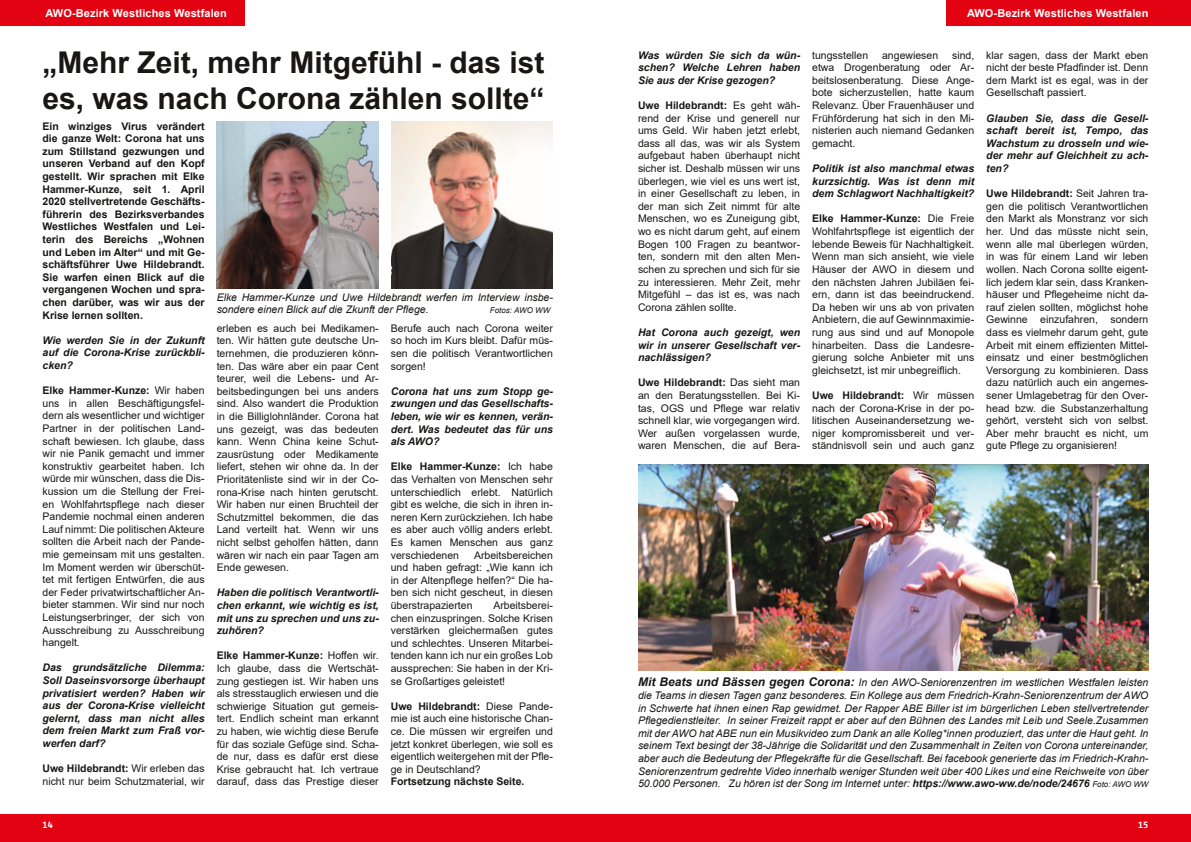
<style>
.page{position:relative;width:1191px;height:842px;background:#fff}
.page>*{position:absolute;margin:0;border:0;box-sizing:border-box;transform-origin:0 0}
.t1{font:700 30px/36px "Arial";color:#181716}
.t2{font:700 11px "Arial";letter-spacing:.01em;color:#fff}
.t3{font:10.5px/12.6px "Arial";color:#181716;text-align:justify}
.t4{font:italic 10.5px/12.6px "Arial";color:#181716;text-align:justify}
.t5{font:italic 700 10.5px/12.6px "Arial";color:#181716;text-align:justify}
.t6{font:700 10.5px/12.6px "Arial";color:#181716;text-align:justify}
.t7{font:700 9px "AWO Fago Office";color:#fff}
.t8{font:italic 8px "Arial";color:#181716}
.s1{font-weight:700}
.s2{font-weight:700;font-size:12px}
.s3{font-size:8px}
</style>
<div class="page">
<div style="left:0;top:814px;width:1191px;height:28px;background:#e30211"></div>
<div style="left:0;top:0;width:245px;height:26px;background:#e30211"></div>
<div style="left:946px;top:0;width:245px;height:26px;background:#e30211"></div>
<img style="left:217px;top:122px;width:161px;height:166px">
<img style="left:391px;top:122px;width:162px;height:166px">
<img style="left:638px;top:464px;width:510px;height:206px">
<p class="t2" style="left:45px;top:5px;width:183px">AWO-Bezirk Westliches Westfalen</p>
<p class="t2" style="left:967px;top:5px;width:183px">AWO-Bezirk Westliches Westfalen</p>
<h1 class="t1" style="left:43px;top:45px;width:503px">„Mehr Zeit, mehr Mitgefühl - das ist es, was nach Corona zählen sollte“</h1>
<p class="t6" style="left:43px;top:120px;width:164px">Ein winziges Virus verändert die ganze Welt: Corona hat uns zum Stillstand gezwungen und unseren Verband auf den Kopf gestellt. Wir sprachen mit Elke Hammer-Kunze, seit 1. April 2020 stellvertretende Geschäfts&shy;führerin des Bezirksverbandes Westliches Westfalen und Lei&shy;terin des Bereichs „Wohnen und Leben im Alter“ und mit Ge&shy;schäftsführer Uwe Hildebrandt.<br>Sie warfen einen Blick auf die vergangenen Wochen und spra&shy;chen darüber, was wir aus der Krise lernen sollten.</p>
<p class="t5" style="left:43px;top:334px;width:164px">Wie werden Sie in der Zukunft auf die Corona-Krise zurückbli&shy;cken?</p>
<p class="t3" style="left:43px;top:384px;width:164px"><span class="s1">Elke Hammer-Kunze:</span> Wir haben uns in allen Beschäftigungsfel&shy;dern als wesentlicher und wichtiger Partner in der politischen Land&shy;schaft bewiesen. Ich glaube, dass wir nie Panik gemacht und immer konstruktiv gearbeitet haben. Ich würde mir wünschen, dass die Dis&shy;kussion um die Stellung der Frei&shy;en Wohlfahrtspflege nach dieser Pandemie nochmal einen anderen Lauf nimmt: Die politischen Akteure sollten die Arbeit nach der Pande&shy;mie gemeinsam mit uns gestalten.<br>Im Moment werden wir überschüt&shy;tet mit fertigen Entwürfen, die aus der Feder privatwirtschaftlicher An&shy;bieter stammen. Wir sind nur noch Leistungserbringer, der sich von Ausschreibung zu Ausschreibung hangelt.</p>
<p class="t5" style="left:43px;top:662px;width:164px">Das grundsätzliche Dilemma:<br>Soll Daseinsvorsorge überhaupt privatisiert werden? Haben wir aus der Corona-Krise vielleicht gelernt, dass man nicht alles dem freien Markt zum Fraß vor&shy;werfen darf?</p>
<p class="t3" style="left:43px;top:762px;width:164px"><span class="s1">Uwe Hildebrandt:</span> Wir erleben das nicht nur beim Schutzmaterial, wir</p>
<p class="t4" style="left:217px;top:291px;width:338px">Elke Hammer-Kunze und Uwe Hildebrandt werfen im Interview insbe&shy;sondere einen Blick auf die Zkunft der Pflege.</p>
<p class="t8" style="left:490px;top:305px;width:62px">Fotos: AWO WW</p>
<p class="t3" style="left:217px;top:322px;width:164px">erleben es auch bei Medikamen&shy;ten. Wir hätten gute deutsche Un&shy;ternehmen, die produzieren könn&shy;ten. Das wäre aber ein paar Cent teurer, weil die Lebens- und Ar&shy;beitsbedingungen bei uns anders sind. Also wandert die Produktion in die Billiglohnländer. Corona hat uns gezeigt, was das bedeuten kann. Wenn China keine Schut&shy;zausrüstung oder Medikamente liefert, stehen wir ohne da. In der Prioritätenliste sind wir in der Co&shy;rona-Krise nach hinten gerutscht.<br>Wir haben nur einen Bruchteil der Schutzmittel bekommen, die das Land verteilt hat. Wenn wir uns nicht selbst geholfen hätten, dann wären wir nach ein paar Tagen am Ende gewesen.</p>
<p class="t5" style="left:217px;top:587px;width:164px">Haben die politisch Verantwortli&shy;chen erkannt, wie wichtig es ist, mit uns zu sprechen und uns zu&shy;zuhören?</p>
<p class="t3" style="left:217px;top:649px;width:164px"><span class="s1">Elke Hammer-Kunze:</span> Hoffen wir.<br>Ich glaube, dass die Wertschät&shy;zung gestiegen ist. Wir haben uns als stresstauglich erwiesen und die schwierige Situation gut gemeis&shy;tert. Endlich scheint man erkannt zu haben, wie wichtig diese Berufe für das soziale Gefüge sind. Scha&shy;de nur, dass es dafür erst diese Krise gebraucht hat. Ich vertraue darauf, dass das Prestige dieser</p>
<p class="t3" style="left:391px;top:322px;width:164px">Berufe auch nach Corona weiter so hoch im Kurs bleibt. Dafür müs&shy;sen die politisch Verantwortlichen sorgen!</p>
<p class="t5" style="left:391px;top:385px;width:164px">Corona hat uns zum Stopp ge&shy;zwungen und das Gesellschafts&shy;leben, wie wir es kennen, verän&shy;dert. Was bedeutet das für uns als AWO?</p>
<p class="t3" style="left:391px;top:460px;width:164px"><span class="s1">Elke Hammer-Kunze:</span> Ich habe das Verhalten von Menschen sehr unterschiedlich erlebt. Natürlich gibt es welche, die sich in ihren in&shy;neren Kern zurückziehen. Ich habe es aber auch völlig anders erlebt.<br>Es kamen Menschen aus ganz verschiedenen</p>
<p class="t3" style="left:391px;top:548px;width:164px;text-indent:83px">Arbeitsbereichen und haben gefragt: „Wie kann ich in der Altenpflege helfen?“ Die ha&shy;ben sich nicht gescheut, in diesen überstrapazierten</p>
<p class="t3" style="left:391px;top:599px;width:164px;text-indent:103px">Arbeitsberei&shy;chen einzuspringen. Solche Krisen verstärken gleichermaßen gutes und schlechtes. Unseren Mitarbei&shy;tenden kann ich nur ein großes Lob aussprechen: Sie haben in der Kri&shy;se Großartiges geleistet!</p>
<p class="t3" style="left:391px;top:700px;width:164px"><span class="s1">Uwe Hildebrandt:</span> Diese Pande&shy;mie ist auch eine historische Chan&shy;ce. Die müssen wir ergreifen und jetzt konkret überlegen, wie soll es eigentlich weitergehen mit der Pfle&shy;ge in Deutschland?</p>
<p class="t6" style="left:391px;top:775px;width:135px">Fortsetzung nächste Seite.</p>
<p class="t5" style="left:638px;top:49px;width:164px">Was würden Sie sich da wün&shy;schen? Welche Lehren haben Sie aus der Krise gezogen?</p>
<p class="t3" style="left:638px;top:99px;width:164px"><span class="s1">Uwe Hildebrandt:</span> Es geht wäh&shy;rend der Krise und generell nur ums Geld. Wir haben jetzt erlebt, dass all das, was wir als System aufgebaut haben überhaupt nicht sicher ist. Deshalb müssen wir uns überlegen, wie viel es uns wert ist, in einer Gesellschaft zu leben, in der man sich Zeit nimmt für alte Menschen, wo es Zuneigung gibt, wo es nicht darum geht, auf einem Bogen 100 Fragen zu beantwor&shy;ten, sondern mit den alten Men&shy;schen zu sprechen und sich für sie zu interessieren. Mehr Zeit, mehr Mitgefühl – das ist es, was nach Corona zählen sollte.</p>
<p class="t5" style="left:638px;top:326px;width:164px">Hat Corona auch gezeigt, wen wir in unserer Gesellschaft ver&shy;nachlässigen?</p>
<p class="t3" style="left:638px;top:376px;width:164px"><span class="s1">Uwe Hildebrandt:</span> Das sieht man an den Beratungsstellen. Bei Ki&shy;tas, OGS und Pflege war relativ schnell klar, wie vorgegangen wird.<br>Wer außen vorgelassen wurde, waren Menschen, die auf Bera-</p>
<p class="t3" style="left:812px;top:49px;width:164px;text-indent:140px">sind, etwa Drogenberatung oder Ar&shy;beitslosenberatung. Diese Ange&shy;bote sicherzustellen, hatte kaum Relevanz. Über Frauenhäuser und Frühförderung hat sich in den Mi&shy;nisterien auch niemand Gedanken gemacht.</p>
<p class="t5" style="left:812px;top:162px;width:164px">Politik ist also manchmal etwas kurzsichtig. Was ist denn mit dem Schlagwort Nachhaltigkeit?</p>
<p class="t3" style="left:812px;top:212px;width:164px"><span class="s1">Elke Hammer-Kunze:</span> Die Freie Wohlfahrtspflege ist eigentlich der lebende Beweis für Nachhaltigkeit.<br>Wenn man sich ansieht, wie viele Häuser der AWO in diesem und den nächsten Jahren Jubiläen fei&shy;ern, dann ist das beeindruckend.<br>Da heben wir uns ab von privaten Anbietern, die auf Gewinnmaximie&shy;rung aus sind und auf Monopole hinarbeiten. Dass die Landesre&shy;gierung solche Anbieter mit uns gleichsetzt, ist mir unbegreiflich.</p>
<p class="t3" style="left:812px;top:389px;width:164px"><span class="s1">Uwe Hildebrandt:</span> Wir müssen nach der Corona-Krise in der po&shy;litischen Auseinandersetzung we&shy;niger kompromissbereit und ver&shy;ständnisvoll sein und auch ganz</p>
<p class="t3" style="left:812px;top:49px;width:58px">tungsstellen</p>
<p class="t3" style="left:882px;top:49px;width:58px">angewiesen</p>
<p class="t3" style="left:986px;top:49px;width:164px">klar sagen, dass der Markt eben nicht der beste Pfadfinder ist. Denn dem Markt ist es egal, was in der Gesellschaft passiert.</p>
<p class="t5" style="left:986px;top:112px;width:164px">Glauben Sie, dass die Gesell&shy;schaft bereit ist, Tempo, das Wachstum zu drosseln und wie&shy;der mehr auf Gleichheit zu ach&shy;ten?</p>
<p class="t3" style="left:986px;top:187px;width:164px"><span class="s1">Uwe Hildebrandt:</span> Seit Jahren tra&shy;gen die politisch Verantwortlichen den Markt als Monstranz vor sich her. Und das müsste nicht sein, wenn alle mal überlegen würden, in was für einem Land wir leben wollen. Nach Corona sollte eigent&shy;lich jedem klar sein, dass Kranken&shy;häuser und Pflegeheime nicht da&shy;rauf zielen sollten, möglichst hohe Gewinne einzufahren, sondern dass es vielmehr darum geht, gute Arbeit mit einem effizienten Mittel&shy;einsatz und einer bestmöglichen Versorgung zu kombinieren. Dass dazu natürlich auch ein angemes&shy;sener Umlagebetrag für den Over&shy;head bzw. die Substanzerhaltung gehört, versteht sich von selbst.<br>Aber mehr braucht es nicht, um gute Pflege zu organisieren!</p>
<p class="t4" style="left:638px;top:676px;width:512px"><span class="s2">Mit Beats und Bässen gegen Corona:</span> In den AWO-Seniorenzentren im westlichen Westfalen leisten die Teams in diesen Tagen ganz besonderes. Ein Kollege aus dem Friedrich-Krahn-Seniorenzentrum der AWO in Schwerte hat ihnen einen Rap gewidmet. Der Rapper ABE Biller ist im bürgerlichen Leben stellvertretender Pflegedienstleiter. In seiner Freizeit rappt er aber auf den Bühnen des Landes mit Leib und Seele.Zusammen mit der AWO hat ABE nun ein Musikvideo zum Dank an alle Kolleg*innen produziert, das unter die Haut geht. In seinem Text besingt der 38-Jährige die Solidarität und den Zusammenhalt in Zeiten von Corona untereinander, aber auch die Bedeutung der Pflegekräfte für die Gesellschaft. Bei facebook generierte das im Friedrich-Krahn-Seniorenzentrum gedrehte Video innerhalb weniger Stunden weit über 400 Likes und eine Reichweite von über 50.000 Personen. Zu hören ist der Song im Internet unter: <span class="s1">https://www.awo-ww.de/node/24676</span> <span class="s3">Foto: AWO WW</span></p>
<p class="t7" style="left:43px;top:819px;width:12px">14</p>
<p class="t7" style="left:1138px;top:819px;width:12px">15</p>
</div>
